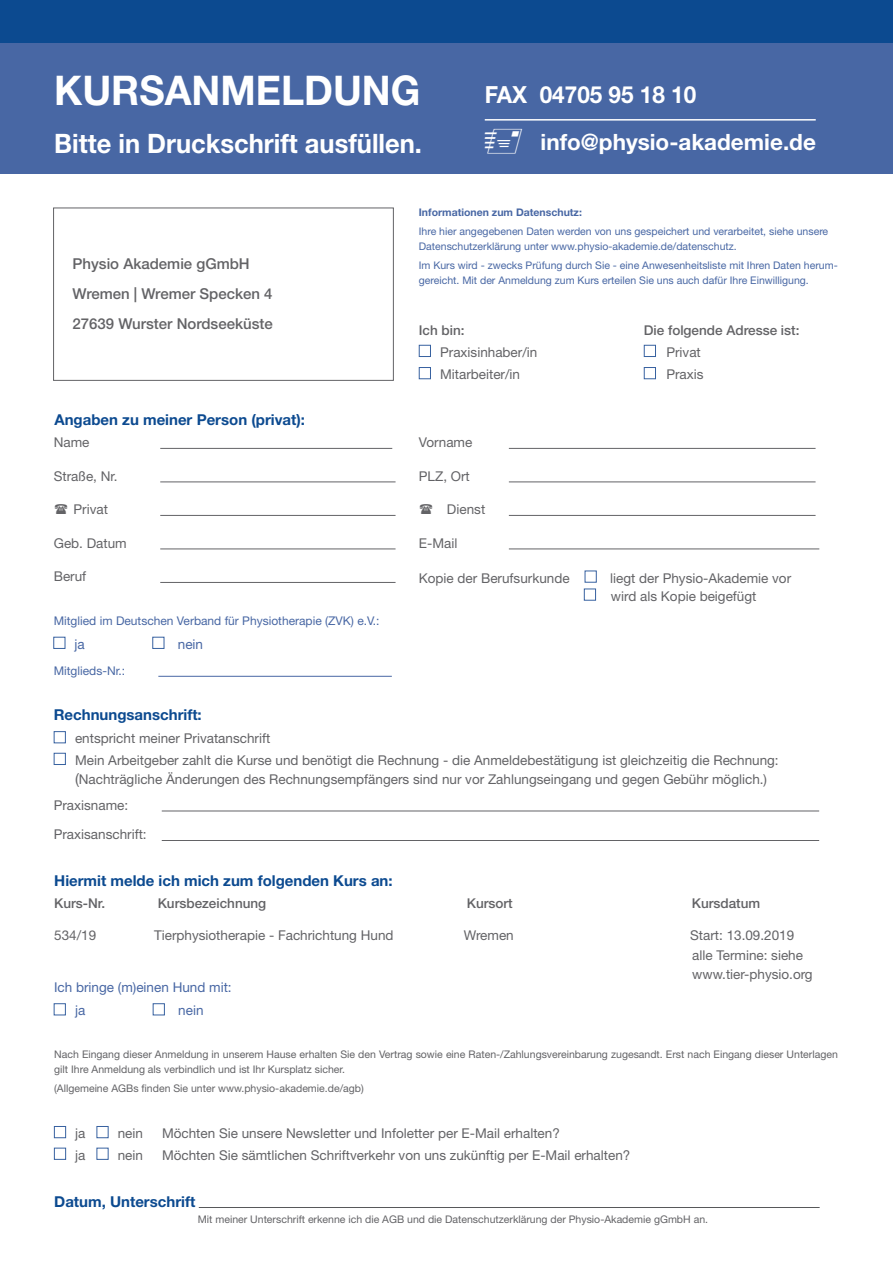
<style>
.page{position:relative;width:893px;height:1263px;background:#fff}
.page>*{position:absolute;margin:0;border:0;box-sizing:border-box;transform-origin:0 0}
._01_Head_26_blau{font:700 40.95px "Helvetica Neue LT Std";color:#fff;scale:.95 1}
._01_Head_26_blau-2{font:700 26.85px "Helvetica Neue LT Std";color:#fff;scale:.95 1}
._01_Head_26_blau-3{font:700 23.7px "Helvetica Neue LT Std";color:#fff;scale:.95 1}
._06_Head_16{font:700 22.5px "Helvetica Neue LT Std";color:#fff}
._06_Grund_10_14{font:700 15px "Helvetica Neue LT Std";color:#0c4a90}
._06_Head_14{font:500 15px "Helvetica Neue LT Std";color:#636366}
._06_Grund_10_14-2{font:13.5px/18px "Helvetica Neue LT Std";color:#636366}
._06_Kurse_A-Z{font:13.5px "Helvetica Neue LT Std";color:#636366}
._06_Kurse_A-Z-2{font:500 13.5px "Helvetica Neue LT Std";color:#636366}
._06_Grund_10_14-3{font:13.5px "Helvetica Neue LT Std";color:#4867a4}
._06_Grund_10_14-4{font:500 13.5px "Helvetica Neue LT Std";color:#636366}
._06_Grund_10_14-5{font:12px "Helvetica Neue LT Std";color:#4867a4}
.t1{font:10.5px/15px "Helvetica Neue LT Std";color:#4867a4}
._06_Kurs_8_13{font:10.5px/15px "Helvetica Neue LT Std";color:#636366}
._06_Grund_10_14-6{font:10.5px "Helvetica Neue LT Std";color:#636366}
.t2{font:700 10.5px "Helvetica Neue LT Std";color:#4867a4}
.s1{font-size:15px}
</style>
<div class="page">
<div style="left:0;top:43px;width:893px;height:131px;background:#4867a4"></div>
<div style="left:54px;top:1126px;width:12px;height:12px;border:1px solid #3761a0"></div>
<div style="left:97px;top:1126px;width:12px;height:12px;border:1px solid #3761a0"></div>
<div style="left:54px;top:1148px;width:12px;height:12px;border:1px solid #3761a0"></div>
<div style="left:97px;top:1148px;width:12px;height:12px;border:1px solid #3761a0"></div>
<div style="left:53px;top:208px;width:341px;height:173px;background:#fff;border:1px solid #636366"></div>
<div style="left:419px;top:345px;width:12px;height:12px;border:1px solid #3761a0"></div>
<div style="left:644px;top:345px;width:12px;height:12px;border:1px solid #3761a0"></div>
<div style="left:419px;top:367px;width:12px;height:12px;border:1px solid #3761a0"></div>
<div style="left:644px;top:367px;width:12px;height:12px;border:1px solid #3761a0"></div>
<hr style="left:199px;top:1207px;width:621px;height:1px;background:#57585a">
<hr style="left:160px;top:448px;width:232px;height:1px;background:#636366">
<hr style="left:160px;top:482px;width:236px;height:1px;background:#636366">
<hr style="left:160px;top:515px;width:236px;height:1px;background:#636366">
<hr style="left:160px;top:549px;width:236px;height:1px;background:#636366">
<hr style="left:160px;top:582px;width:236px;height:1px;background:#636366">
<hr style="left:509px;top:448px;width:307px;height:1px;background:#636366">
<hr style="left:509px;top:482px;width:307px;height:1px;background:#636366">
<hr style="left:509px;top:515px;width:307px;height:1px;background:#636366">
<hr style="left:509px;top:549px;width:310px;height:1px;background:#636366">
<div style="left:585px;top:571px;width:12px;height:12px;border:1px solid #3761a0"></div>
<div style="left:584px;top:589px;width:12px;height:12px;border:1px solid #3761a0"></div>
<hr style="left:158px;top:676px;width:234px;height:1px;background:#4867a4">
<div style="left:53px;top:637px;width:12px;height:12px;border:1px solid #3761a0"></div>
<div style="left:152px;top:637px;width:12px;height:12px;border:1px solid #3761a0"></div>
<hr style="left:162px;top:811px;width:657px;height:1px;background:#636366">
<hr style="left:162px;top:840px;width:657px;height:1px;background:#636366">
<div style="left:54px;top:731px;width:12px;height:12px;border:1px solid #3761a0"></div>
<div style="left:54px;top:753px;width:12px;height:12px;border:1px solid #3761a0"></div>
<hr style="left:485px;top:119px;width:331px;height:2px;background:#fff">
<div style="left:0;top:0;width:893px;height:43px;background:#0c4a90"></div>
<div style="left:54px;top:1003px;width:12px;height:12px;border:1px solid #3761a0"></div>
<div style="left:153px;top:1003px;width:12px;height:12px;border:1px solid #3761a0"></div>
<p class="_01_Head_26_blau" style="left:54px;top:65px;width:387px">KURSANMELDUNG</p>
<p class="_01_Head_26_blau-2" style="left:54px;top:127px;width:389px">Bitte in Druckschrift ausfüllen.</p>
<p class="_01_Head_26_blau-3" style="left:485px;top:80px;width:224px">FAX 04705 95 18 10</p>
<p class="_06_Head_16" style="left:540px;top:128px;width:277px">info@physio-akademie.de</p>
<p class="_06_Head_14" style="left:73px;top:255px;width:179px">Physio Akademie gGmbH</p>
<p class="_06_Head_14" style="left:73px;top:285px;width:202px">Wremen | Wremer Specken 4</p>
<p class="_06_Head_14" style="left:73px;top:315px;width:202px">27639 Wurster Nordseeküste</p>
<p class="_06_Grund_10_14" style="left:54px;top:410px;width:252px">Angaben zu meiner Person (privat):</p>
<p class="_06_Grund_10_14-2" style="left:54px;top:433px;width:37px">Name</p>
<p class="_06_Grund_10_14-2" style="left:54px;top:467px;width:65px">Straße, Nr.</p>
<p class="_06_Grund_10_14-2" style="left:73px;top:500px;width:36px">Privat</p>
<p class="_06_Grund_10_14-2" style="left:54px;top:534px;width:75px">Geb. Datum</p>
<p class="_06_Grund_10_14-2" style="left:54px;top:567px;width:34px">Beruf</p>
<p class="_06_Grund_10_14-5" style="left:54px;top:613px;width:327px">Mitglied im Deutschen Verband für Physiotherapie (ZVK) e.V.:</p>
<p class="_06_Grund_10_14-5" style="left:54px;top:664px;width:73px">Mitglieds-Nr.:</p>
<p class="_06_Grund_10_14-3" style="left:75px;top:636px;width:12px">ja</p>
<p class="_06_Grund_10_14-3" style="left:178px;top:636px;width:27px">nein</p>
<p class="t2" style="left:419px;top:206px;width:165px">Informationen zum Datenschutz:</p>
<p class="t1" style="left:419px;top:224px;width:411px">Ihre hier angegebenen Daten werden von uns gespeichert und verarbeitet, siehe unsere<br>Datenschutzerklärung unter www.physio-akademie.de/datenschutz.</p>
<p class="t1" style="left:419px;top:258px;width:420px">Im Kurs wird - zwecks Prüfung durch Sie - eine Anwesenheitsliste mit Ihren Daten herum&shy;gereicht. Mit der Anmeldung zum Kurs erteilen Sie uns auch dafür Ihre Einwilligung.</p>
<p class="_06_Grund_10_14-4" style="left:419px;top:322px;width:47px">Ich bin:</p>
<p class="_06_Grund_10_14-4" style="left:644px;top:322px;width:157px">Die folgende Adresse ist:</p>
<p class="_06_Grund_10_14-2" style="left:440px;top:343px;width:99px">Praxisinhaber/in</p>
<p class="_06_Grund_10_14-2" style="left:666px;top:343px;width:36px">Privat</p>
<p class="_06_Grund_10_14-2" style="left:440px;top:365px;width:82px">Mitarbeiter/in</p>
<p class="_06_Grund_10_14-2" style="left:666px;top:365px;width:39px">Praxis</p>
<p class="_06_Grund_10_14-2" style="left:419px;top:433px;width:55px">Vorname</p>
<p class="_06_Grund_10_14-2" style="left:419px;top:467px;width:53px">PLZ, Ort</p>
<p class="_06_Grund_10_14-2" style="left:447px;top:500px;width:40px">Dienst</p>
<p class="_06_Grund_10_14-2" style="left:419px;top:534px;width:40px">E-Mail</p>
<p class="_06_Grund_10_14-2" style="left:419px;top:569px;width:152px">Kopie der Berufsurkunde</p>
<p class="_06_Grund_10_14-2" style="left:610px;top:569px;width:183px">liegt der Physio-Akademie vor wird als Kopie beigefügt</p>
<p class="_06_Grund_10_14" style="left:54px;top:705px;width:150px">Rechnungsanschrift:</p>
<p class="_06_Grund_10_14-2" style="left:75px;top:729px;width:197px">entspricht meiner Privatanschrift</p>
<p class="_06_Grund_10_14-2" style="left:75px;top:751px;width:705px">Mein Arbeitgeber zahlt die Kurse und benötigt die Rechnung - die Anmeldebestätigung ist gleichzeitig die Rechnung:</p>
<p class="_06_Grund_10_14-2" style="left:75px;top:770px;width:694px"><span class="s1">(</span>Nachträgliche Änderungen des Rechnungsempfängers sind nur vor Zahlungseingang und gegen Gebühr möglich.)</p>
<p class="_06_Grund_10_14-2" style="left:54px;top:796px;width:76px">Praxisname:</p>
<p class="_06_Grund_10_14-2" style="left:54px;top:825px;width:94px">Praxisanschrift:</p>
<p class="_06_Grund_10_14" style="left:54px;top:871px;width:340px">Hiermit melde ich mich zum folgenden Kurs an:</p>
<p class="_06_Kurse_A-Z-2" style="left:54px;top:895px;width:53px">Kurs-Nr.</p>
<p class="_06_Kurse_A-Z-2" style="left:158px;top:895px;width:110px">Kursbezeichnung</p>
<p class="_06_Kurse_A-Z-2" style="left:467px;top:895px;width:48px">Kursort</p>
<p class="_06_Kurse_A-Z-2" style="left:692px;top:895px;width:70px">Kursdatum</p>
<p class="_06_Kurse_A-Z" style="left:54px;top:927px;width:44px">534/19</p>
<p class="_06_Kurse_A-Z" style="left:154px;top:927px;width:241px">Tierphysiotherapie - Fachrichtung Hund</p>
<p class="_06_Kurse_A-Z" style="left:464px;top:927px;width:52px">Wremen</p>
<p class="_06_Kurse_A-Z" style="left:690px;top:927px;width:106px">Start: 13.09.2019</p>
<p class="_06_Kurse_A-Z" style="left:692px;top:947px;width:112px">alle Termine: siehe</p>
<p class="_06_Kurse_A-Z" style="left:692px;top:966px;width:122px">www.tier-physio.org</p>
<p class="_06_Grund_10_14-3" style="left:54px;top:979px;width:179px">Ich bringe (m)einen Hund mit:</p>
<p class="_06_Grund_10_14-3" style="left:75px;top:1002px;width:12px">ja</p>
<p class="_06_Grund_10_14-3" style="left:178px;top:1002px;width:27px">nein</p>
<p class="_06_Kurs_8_13" style="left:54px;top:1046px;width:785px">Nach Eingang dieser Anmeldung in unserem Hause erhalten Sie den Vertrag sowie eine Raten-/Zahlungsvereinbarung zugesandt. Erst nach Eingang dieser Unterlagen gilt Ihre Anmeldung als verbindlich und ist Ihr Kursplatz sicher.</p>
<p class="_06_Kurs_8_13" style="left:54px;top:1081px;width:311px">(Allgemeine AGBs finden Sie unter www.physio-akademie.de/agb)</p>
<p class="_06_Grund_10_14-2" style="left:75px;top:1124px;width:12px">ja</p>
<p class="_06_Grund_10_14-2" style="left:118px;top:1124px;width:27px">nein</p>
<p class="_06_Grund_10_14-2" style="left:162px;top:1124px;width:399px">Möchten Sie unsere Newsletter und Infoletter per E-Mail erhalten?</p>
<p class="_06_Grund_10_14-2" style="left:75px;top:1146px;width:12px">ja</p>
<p class="_06_Grund_10_14-2" style="left:118px;top:1146px;width:27px">nein</p>
<p class="_06_Grund_10_14-2" style="left:162px;top:1146px;width:470px">Möchten Sie sämtlichen Schriftverkehr von uns zukünftig per E-Mail erhalten?</p>
<p class="_06_Grund_10_14" style="left:54px;top:1192px;width:143px">Datum, Unterschrift</p>
<p class="_06_Grund_10_14-6" style="left:198px;top:1213px;width:512px">Mit meiner Unterschrift erkenne ich die AGB und die Datenschutzerklärung der Physio-Akademie gGmbH an.</p>
</div>
